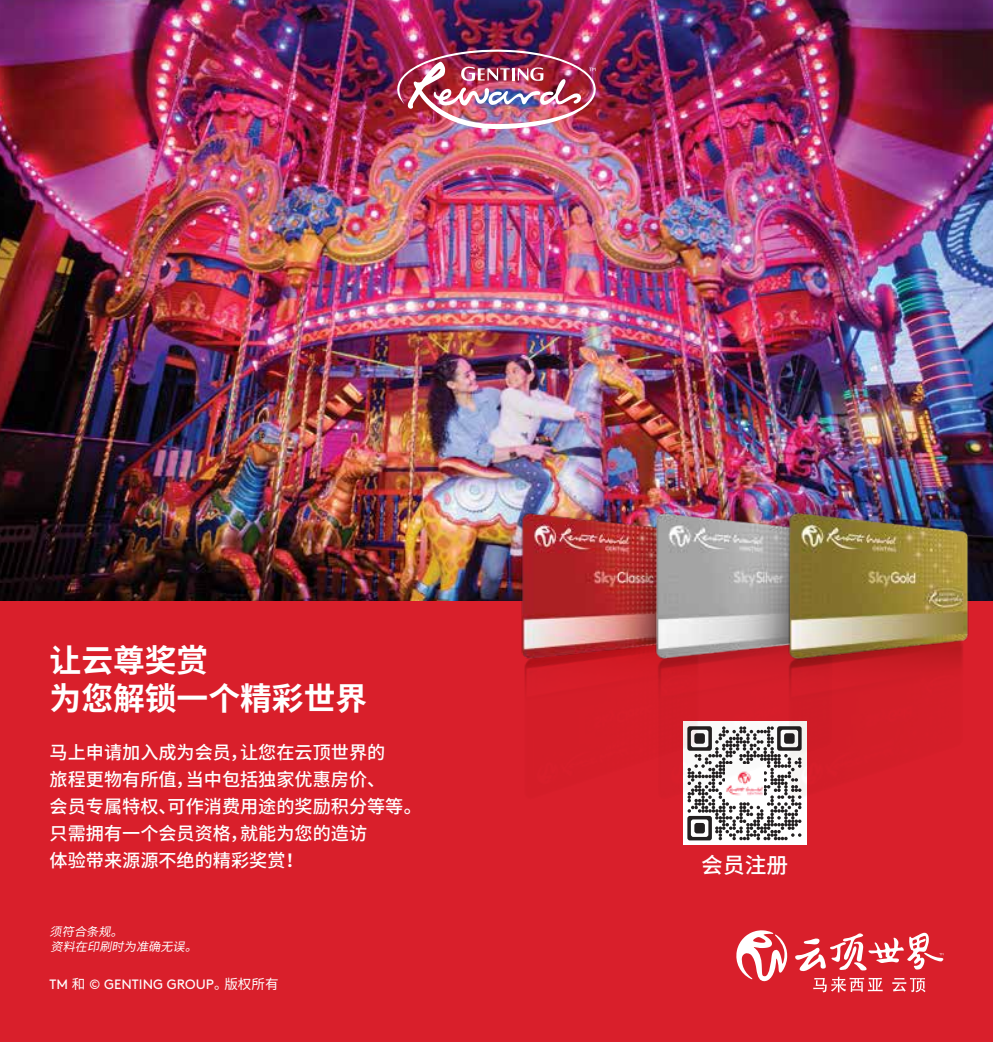
<style>
.page{position:relative;width:993px;height:1042px;background:#fff}
.page>*{position:absolute;margin:0;border:0;box-sizing:border-box;transform-origin:0 0}
.t1{font:700 31.68px/38.1px "Source Han Sans CN";color:#fff}
.t2{font:500 21.7px "Noto Sans CJ Ksc";color:#fff}
.t3{font:500 18.2px/26.9px "Noto Sans CJ Ksc";color:#fff}
.t4{font:13.65px "Brown";color:#fff}
.t5{font:italic 12.08px/14.3px "Source Han Sans CN";color:#fff}
.s1{font-family:"Source Han Sans CN"}
</style>
<div class="page">
<div style="left:496px;top:600px;width:496px;height:442px;background:#d91f2b"></div>
<div style="left:0;top:600px;width:496px;height:442px;background:#d91f2b"></div>
<img style="left:0;top:0;width:992px;height:600px">
<img style="left:396px;top:49px;width:200px;height:80px">
<div style="left:683px;top:722px;width:123px;height:123px;background:#fff"></div>
<svg style="left:687px;top:825px;width:114px;height:15px"></svg>
<img style="left:494px;top:492px;width:134px;height:188px">
<svg style="left:606px;top:522px;width:22px;height:127px;background:#c24b48"></svg>
<img style="left:658px;top:680px;width:104px;height:145px">
<img style="left:628px;top:492px;width:133px;height:188px">
<img style="left:761px;top:492px;width:229px;height:175px">
<img style="left:762px;top:594px;width:222px;height:231px">
<svg style="left:740px;top:522px;width:49px;height:127px;background:#aba6a7"></svg>
<svg style="left:736px;top:930px;width:51px;height:51px"></svg>
<svg style="left:795px;top:932px;width:148px;height:60px"></svg>
<h1 class="t1" style="left:50px;top:642px;width:319px">让云尊奖赏<br>为您解锁一个精彩世界</h1>
<p class="t3" style="left:50px;top:739px;width:373px">马上申请加入成为会员，让您在云顶世界的<br>旅程更物有所值，当中包括独家优惠房价、<br>会员专属特权、可作消费用途的奖励积分等等。只需拥有一个会员资格，就能为您的造访<br>体验带来源源不绝的精彩奖赏！</p>
<p class="t5" style="left:50px;top:925px;width:155px">须符合条规。<br>资料在印刷时为准确无误。</p>
<p class="t4" style="left:50px;top:974px;width:230px">TM <span class="s1">和</span> © GENTING GROUP<span class="s1">。版权所有</span></p>
<p class="t2" style="left:701px;top:852px;width:88px">会员注册</p>
</div>
